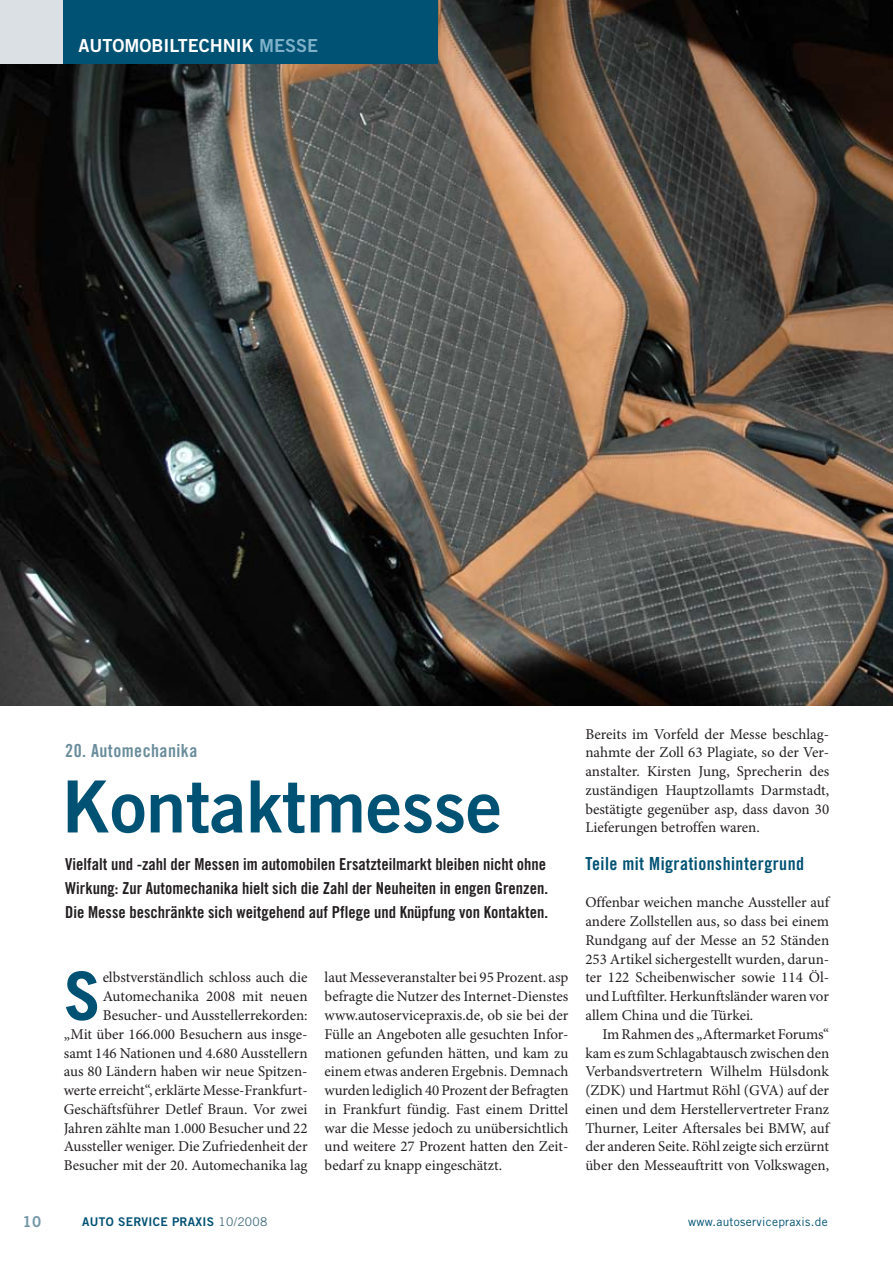
<style>
.page{position:relative;width:893px;height:1263px;background:#fff}
.page>*{position:absolute;margin:0;border:0;box-sizing:border-box;transform-origin:0 0}
.t1{font:72px "Trade Gothic LT Std Bd 2";color:#005274}
.t2{font:700 66.9px "Trade Gothic LT Std";color:#005274}
.t3{font:18px "Trade Gothic LT Std Bd Cn 20";letter-spacing:.025em;color:#005274}
.t4{font:18px "Trade Gothic LT Std Bd 2";color:#fff}
.t5{font:18px "Trade Gothic LT Std Bd Cn 20";letter-spacing:.025em;color:#6a8d9c}
.t6{font:16.5px/24px "Trade Gothic LT Std Bd Cn 20";color:#231f20;text-align:justify}
.t7{font:15px/18.8px "Minion Pro";color:#231f20;text-align:justify}
.t8{font:15px "Trade Gothic LT Std Bd 2";color:#7195a6}
.t9{font:12px "Trade Gothic LT Std Bd 2";letter-spacing:.025em;color:#005274}
.t10{font:12px "Trade Gothic LT Std";letter-spacing:.025em;color:#005274}
.s1{color:#7fb2c9}
.s2{font-family:"Trade Gothic LT Std";color:#456e80}
</style>
<div class="page">
<img style="left:0;top:0;width:893px;height:706px">
<div style="left:0;top:0;width:64px;height:64px;background:#dae0e3"></div>
<div style="left:64px;top:0;width:374px;height:64px;background:#005274"></div>
<p class="t4" style="left:78px;top:35px;width:13px">AUTO</p>
<p class="t4" style="left:124px;top:35px;width:162px">MOBILTECHNIK <span class="s1">MESSE</span></p>
<p class="t5" style="left:65px;top:740px;width:134px">20. Automechanika</p>
<h1 class="t1" style="left:62px;top:762px;width:441px">KONTAKTMESSE</h1>
<p class="t6" style="left:65px;top:852px;width:484px">Vielfalt und -zahl der Messen im automobilen Ersatzteilmarkt bleiben nicht ohne Wirkung: Zur Automechanika hielt sich die Zahl der Neuheiten in engen Grenzen.<br>Die Messe beschränkte sich weitgehend auf Pflege und Knüpfung von Kontakten.</p>
<h2 class="t2" style="left:64px;top:955px;width:39px">S</h2>
<p class="t7" style="left:64px;top:969px;width:245px;text-align:right">elbstverständlich schloss auch die Automechanika 2008 mit neuen Besucher- und Ausstellerrekorden:<br>„Mit über 166.000 Besuchern aus insge&shy;samt 146 Nationen und 4.680 Ausstellern aus 80 Ländern haben wir neue Spitzen&shy;werte erreicht“, erklärte Messe-Frankfurt-Geschäftsführer Detlef Braun. Vor zwei Jahren zählte man 1.000 Besucher und 22<br>Aussteller weniger. Die Zufriedenheit der Besucher mit der 20. Automechanika lag</p>
<p class="t7" style="left:325px;top:969px;width:245px">laut Messeveranstalter bei 95 Prozent. asp befragte die Nutzer des Internet-Dienstes www.autoservicepraxis.de, ob sie bei der Fülle an Angeboten alle gesuchten Infor&shy;mationen gefunden hätten, und kam zu einem etwas anderen Ergebnis. Demnach wurden lediglich 40 Prozent der Befragten in Frankfurt fündig. Fast einem Drittel war die Messe jedoch zu unübersichtlich und weitere 27 Prozent hatten den Zeit&shy;bedarf zu knapp eingeschätzt.</p>
<p class="t7" style="left:585px;top:725px;width:245px">Bereits im Vorfeld der Messe beschlag&shy;nahmte der Zoll 63 Plagiate, so der Ver&shy;anstalter. Kirsten Jung, Sprecherin des zuständigen Hauptzollamts Darmstadt, bestätigte gegenüber asp, dass davon 30<br>Lieferungen betroffen waren.</p>
<p class="t3" style="left:585px;top:853px;width:220px">Teile mit Migrationshintergrund</p>
<p class="t7" style="left:585px;top:894px;width:245px">Offenbar weichen manche Aussteller auf andere Zollstellen aus, so dass bei einem Rundgang auf der Messe an 52 Ständen 253 Artikel sichergestellt wurden, darun&shy;ter 122 Scheibenwischer sowie 114 Öl&shy;und Luftfilter. Herkunftsländer waren vor allem China und die Türkei.</p>
<p class="t7" style="left:585px;top:1025px;width:245px;text-indent:17px">Im Rahmen des „Aftermarket Forums“ kam es zum Schlagabtausch zwischen den Verbandsvertretern Wilhelm Hülsdonk (ZDK) und Hartmut Röhl (GVA) auf der einen und dem Herstellervertreter Franz Thurner, Leiter Aftersales bei BMW, auf der anderen Seite. Röhl zeigte sich erzürnt über den Messeauftritt von Volkswagen,</p>
<p class="t8" style="left:23px;top:1212px;width:20px">10</p>
<p class="t9" style="left:82px;top:1214px;width:187px">AUTO SERVICE PRAXIS <span class="s2">10/2008</span></p>
<p class="t10" style="left:688px;top:1215px;width:141px">www.autoservicepraxis.de</p>
</div>
